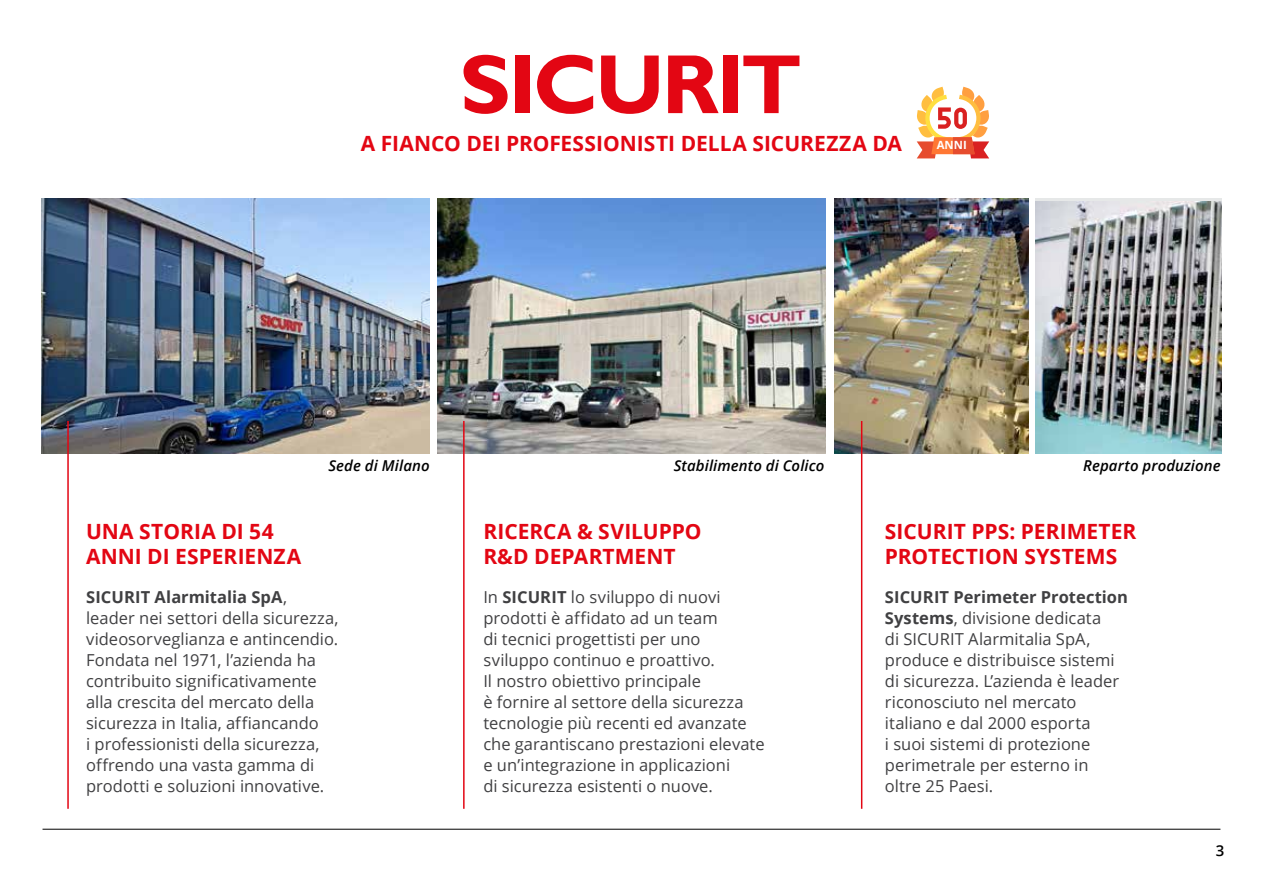
<style>
.page{position:relative;width:1263px;height:893px;background:#fff}
.page>*{position:absolute;margin:0;border:0;box-sizing:border-box;transform-origin:0 0}
.t1{font:700 21px/25.2px "Open Sans";letter-spacing:.005em;color:#e30613}
.t2{font:16.5px/21px "Open Sans";color:#404042}
.t3{font:italic 600 15px "Open Sans";letter-spacing:.005em;color:#000}
.t4{font:600 15px "Open Sans";color:#000}
.t5{font:700 11.4px "Open Sans";color:#fff}
.s1{font-weight:700}
</style>
<div class="page">
<hr style="left:43px;top:829px;width:1177px;height:1px;background:#000">
<img style="left:42px;top:198px;width:387px;height:255px">
<img style="left:834px;top:199px;width:195px;height:255px">
<img style="left:1035px;top:201px;width:187px;height:253px">
<img style="left:438px;top:199px;width:387px;height:255px">
<svg style="left:463px;top:55px;width:45px;height:59px"></svg>
<div style="left:515px;top:56px;width:14px;height:57px;background:#e30613"></div>
<svg style="left:537px;top:55px;width:56px;height:59px"></svg>
<svg style="left:601px;top:56px;width:58px;height:58px"></svg>
<svg style="left:668px;top:56px;width:51px;height:57px"></svg>
<div style="left:723px;top:56px;width:14px;height:57px;background:#e30613"></div>
<svg style="left:743px;top:56px;width:56px;height:57px"></svg>
<svg style="left:917px;top:87px;width:72px;height:71px"></svg>
<hr style="left:67px;top:421px;width:2px;height:388px;background:#e30613">
<hr style="left:463px;top:421px;width:2px;height:388px;background:#e30613">
<hr style="left:861px;top:421px;width:1px;height:388px;background:#e30613">
<p class="t1" style="left:361px;top:130px;width:542px">A FIANCO DEI PROFESSIONISTI DELLA SICUREZZA DA</p>
<p class="t5" style="left:937px;top:137px;width:31px">ANNI</p>
<p class="t3" style="left:328px;top:456px;width:103px">Sede di Milano</p>
<p class="t3" style="left:674px;top:456px;width:152px">Stabilimento di Colico</p>
<p class="t3" style="left:1083px;top:456px;width:139px">Reparto produzione</p>
<p class="t1" style="left:86px;top:518px;width:217px">UNA STORIA DI 54<br>ANNI DI ESPERIENZA</p>
<p class="t2" style="left:86px;top:586px;width:254px"><span class="s1">SICURIT Alarmitalia SpA</span>, leader nei settori della sicurezza, videosorveglianza e antincendio.<br>Fondata nel 1971, l’azienda ha contribuito significativamente alla crescita del mercato della sicurezza in Italia, affiancando<br>i professionisti della sicurezza, offrendo una vasta gamma di prodotti e soluzioni innovative.</p>
<p class="t1" style="left:483px;top:518px;width:220px">RICERCA &amp; SVILUPPO<br>R&amp;D DEPARTMENT</p>
<p class="t2" style="left:483px;top:586px;width:283px">In <span class="s1">SICURIT</span> lo sviluppo di nuovi prodotti è affidato ad un team<br>di tecnici progettisti per uno sviluppo continuo e proattivo.<br>Il nostro obiettivo principale<br>è fornire al settore della sicurezza tecnologie più recenti ed avanzate che garantiscano prestazioni elevate e un’integrazione in applicazioni<br>di sicurezza esistenti o nuove.</p>
<p class="t1" style="left:885px;top:518px;width:253px">SICURIT PPS: PERIMETER<br>PROTECTION SYSTEMS</p>
<p class="t2" style="left:885px;top:586px;width:245px"><span class="s1">SICURIT Perimeter Protection<br>Systems</span>, divisione dedicata<br>di SICURIT Alarmitalia SpA, produce e distribuisce sistemi di sicurezza. L’azienda è leader riconosciuto nel mercato italiano e dal 2000 esporta<br>i suoi sistemi di protezione perimetrale per esterno in oltre 25 Paesi.</p>
<p class="t4" style="left:1216px;top:840px;width:10px">3</p>
</div>
